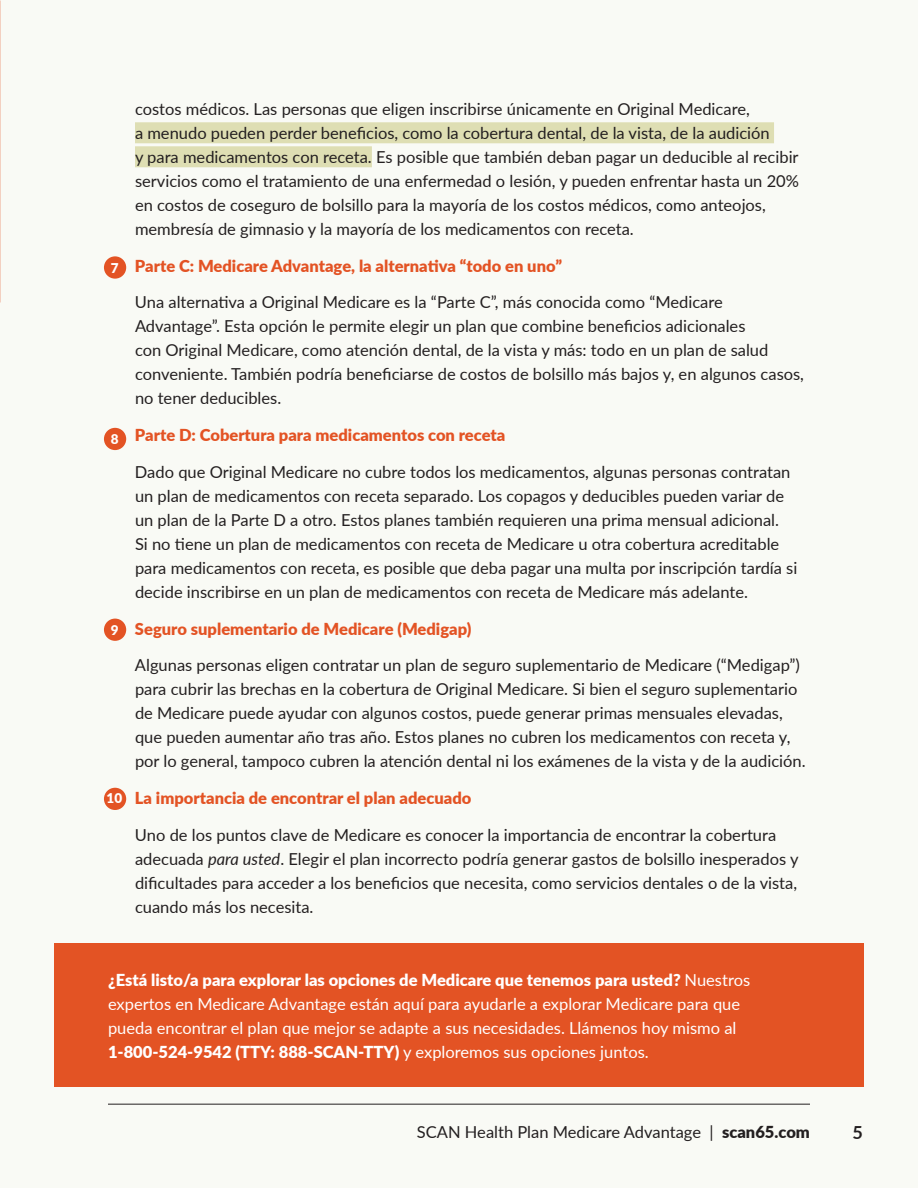
<style>
.page{position:relative;width:918px;height:1188px;background:#f9faf5}
.page>*{position:absolute;margin:0;border:0;box-sizing:border-box;transform-origin:0 0}
.t1{font:700 18px "Lato";color:#231f20}
.t2{font:16.5px/24px "Lato";color:#231f20}
.t3{font:16.5px/24px "Lato";color:#fff}
.t4{font:900 16.5px "Lato";color:#e35324}
.t5{font:900 13.5px "Lato";color:#fff}
.s1{font-style:italic}
.s2{font-weight:900}
</style>
<div class="page">
<hr style="left:108px;top:1104px;width:702px;height:1px;background:#231f20">
<div style="left:54px;top:944px;width:810px;height:143px;background:#e35324"></div>
<div style="left:135px;top:122px;width:639px;height:21px;background:#dedeb3"></div>
<div style="left:135px;top:146px;width:237px;height:21px;background:#dedeb3"></div>
<div style="left:104px;top:788px;width:22px;height:22px;background:#e35324;border-radius:50%"></div>
<div style="left:104px;top:619px;width:22px;height:22px;background:#e35324;border-radius:50%"></div>
<div style="left:104px;top:428px;width:22px;height:22px;background:#e35324;border-radius:50%"></div>
<div style="left:104px;top:256px;width:22px;height:23px;background:#e35324;border-radius:50%"></div>
<p class="t5" style="left:111px;top:258px;width:9px">7</p>
<p class="t5" style="left:111px;top:429px;width:9px">8</p>
<p class="t5" style="left:111px;top:620px;width:9px">9</p>
<p class="t5" style="left:107px;top:788px;width:17px">10</p>
<p class="t2" style="left:135px;top:96px;width:666px">costos médicos. Las personas que eligen inscribirse únicamente en Original Medicare,<br>a menudo pueden perder beneficios, como la cobertura dental, de la vista, de la audición<br>y para medicamentos con receta. Es posible que también deban pagar un deducible al recibir servicios como el tratamiento de una enfermedad o lesión, y pueden enfrentar hasta un 20% en costos de coseguro de bolsillo para la mayoría de los costos médicos, como anteojos, membresía de gimnasio y la mayoría de los medicamentos con receta.</p>
<p class="t4" style="left:135px;top:253px;width:429px">Parte C: Medicare Advantage, la alternativa “todo en uno”</p>
<p class="t2" style="left:135px;top:290px;width:671px">Una alternativa a Original Medicare es la “Parte C”, más conocida como “Medicare Advantage”. Esta opción le permite elegir un plan que combine beneficios adicionales<br>con Original Medicare, como atención dental, de la vista y más: todo en un plan de salud conveniente. También podría beneficiarse de costos de bolsillo más bajos y, en algunos casos, no tener deducibles.</p>
<p class="t4" style="left:135px;top:423px;width:372px">Parte D: Cobertura para medicamentos con receta</p>
<p class="t2" style="left:135px;top:459px;width:664px">Dado que Original Medicare no cubre todos los medicamentos, algunas personas contratan un plan de medicamentos con receta separado. Los copagos y deducibles pueden variar de un plan de la Parte D a otro. Estos planes también requieren una prima mensual adicional.<br>Si no tiene un plan de medicamentos con receta de Medicare u otra cobertura acreditable para medicamentos con receta, es posible que deba pagar una multa por inscripción tardía si decide inscribirse en un plan de medicamentos con receta de Medicare más adelante.</p>
<p class="t4" style="left:135px;top:616px;width:338px">Seguro suplementario de Medicare (Medigap)</p>
<p class="t2" style="left:135px;top:653px;width:672px">Algunas personas eligen contratar un plan de seguro suplementario de Medicare (“Medigap”) para cubrir las brechas en la cobertura de Original Medicare. Si bien el seguro suplementario de Medicare puede ayudar con algunos costos, puede generar primas mensuales elevadas, que pueden aumentar año tras año. Estos planes no cubren los medicamentos con receta y, por lo general, tampoco cubren la atención dental ni los exámenes de la vista y de la audición.</p>
<p class="t4" style="left:135px;top:786px;width:338px">La importancia de encontrar el plan adecuado</p>
<p class="t2" style="left:135px;top:822px;width:665px">Uno de los puntos clave de Medicare es conocer la importancia de encontrar la cobertura adecuada <span class="s1">para usted</span>. Elegir el plan incorrecto podría generar gastos de bolsillo inesperados y dificultades para acceder a los beneficios que necesita, como servicios dentales o de la vista, cuando más los necesita.</p>
<p class="t3" style="left:108px;top:968px;width:644px"><span class="s2">¿Está listo/a para explorar las opciones de Medicare que tenemos para usted?</span> Nuestros expertos en Medicare Advantage están aquí para ayudarle a explorar Medicare para que pueda encontrar el plan que mejor se adapte a sus necesidades. Llámenos hoy mismo al <span class="s2">1-800-524-9542 (TTY: 888-SCAN-TTY)</span> y exploremos sus opciones juntos.</p>
<p class="t2" style="left:417px;top:1120px;width:395px">SCAN Health Plan Medicare Advantage | <span class="s2">scan65.com</span></p>
<p class="t1" style="left:852px;top:1120px;width:12px">5</p>
</div>
